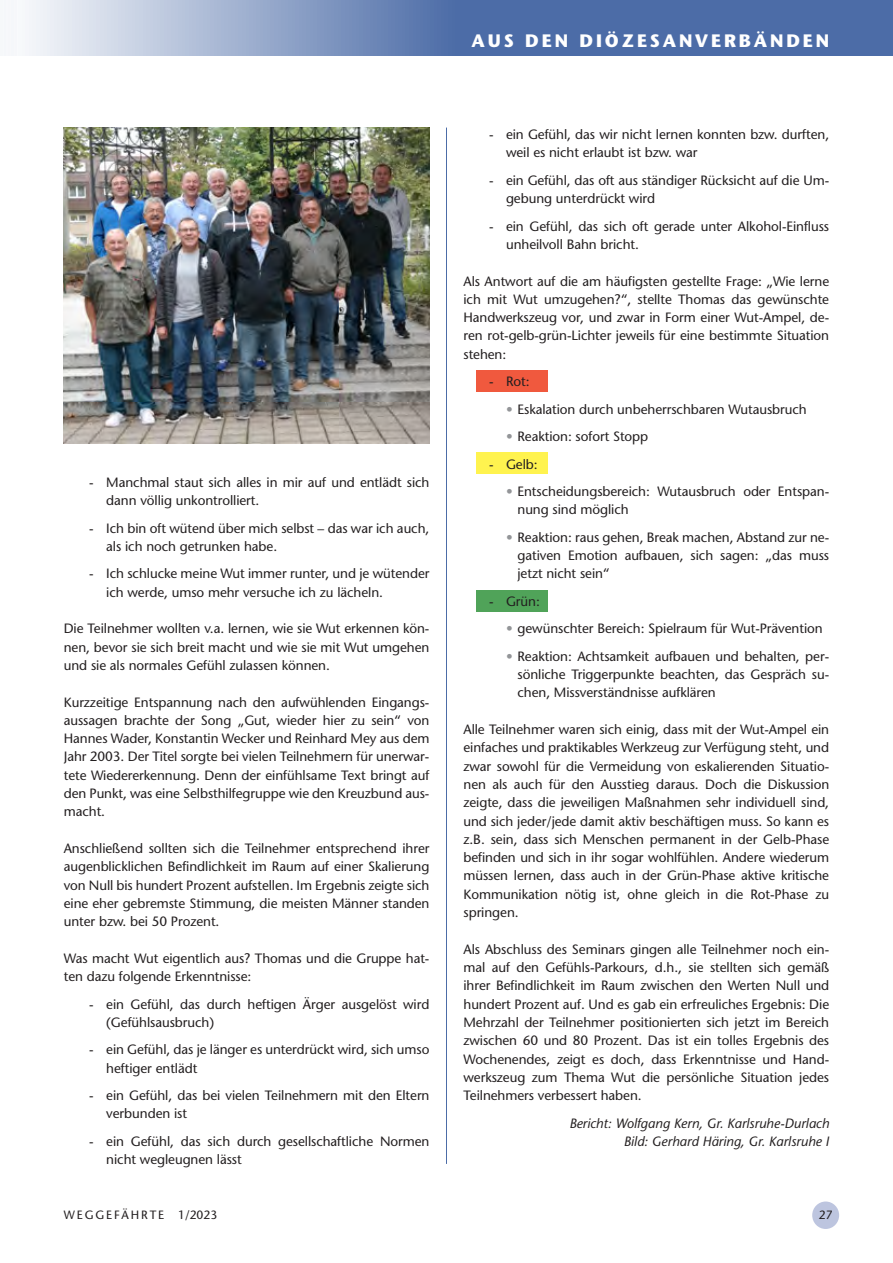
<style>
.page{position:relative;width:893px;height:1263px;background:#fff}
.page>*{position:absolute;margin:0;border:0;box-sizing:border-box;transform-origin:0 0}
.t1{font:700 18px "ITC Stone Sans Pro";letter-spacing:.16em;color:#fff}
._04_Grundschrift_ohn{font:500 13.5px/18.3px "Stone Sans Std";letter-spacing:-.005em;color:#231f20}
._06_Quelle{font:italic 500 13.5px "Stone Sans Std";color:#231f20}
.t2{font:500 12px "Stone Sans Std";letter-spacing:.16em;color:#231f20}
.s1{color:#939598}
</style>
<div class="page">
<div style="left:812px;top:1201px;width:27px;height:28px;background:#bdc5df;border-radius:50%"></div>
<svg style="left:29px;top:0;width:864px;height:56px;background:#768ebb"></svg>
<hr style="left:446px;top:128px;width:1px;height:1036px;background:#4c6ca7">
<div style="left:476px;top:371px;width:72px;height:21px;background:#f0593e"></div>
<div style="left:476px;top:452px;width:72px;height:22px;background:#fff34f"></div>
<div style="left:476px;top:590px;width:72px;height:21px;background:#50a359"></div>
<img style="left:64px;top:128px;width:365px;height:316px">
<p class="_04_Grundschrift_ohn" style="left:106px;top:473px;width:325px;text-indent:-17px">- Manchmal staut sich alles in mir auf und entlädt sich dann völlig unkontrolliert.</p>
<p class="_04_Grundschrift_ohn" style="left:106px;top:519px;width:325px;text-indent:-17px">- Ich bin oft wütend über mich selbst – das war ich auch, als ich noch getrunken habe.</p>
<p class="_04_Grundschrift_ohn" style="left:106px;top:564px;width:325px;text-indent:-17px">- Ich schlucke meine Wut immer runter, und je wütender ich werde, umso mehr versuche ich zu lächeln.</p>
<p class="_04_Grundschrift_ohn" style="left:64px;top:619px;width:367px;text-align:justify">Die Teilnehmer wollten v.a. lernen, wie sie Wut erkennen kön&shy;nen, bevor sie sich breit macht und wie sie mit Wut umgehen und sie als normales Gefühl zulassen können.</p>
<p class="_04_Grundschrift_ohn" style="left:64px;top:693px;width:367px;text-align:justify">Kurzzeitige Entspannung nach den aufwühlenden Eingangs&shy;aussagen brachte der Song „Gut, wieder hier zu sein“ von Hannes Wader, Konstantin Wecker und Reinhard Mey aus dem Jahr 2003. Der Titel sorgte bei vielen Teilnehmern für unerwar&shy;tete Wiedererkennung. Denn der einfühlsame Text bringt auf den Punkt, was eine Selbsthilfegruppe wie den Kreuzbund aus&shy;macht.</p>
<p class="_04_Grundschrift_ohn" style="left:64px;top:839px;width:367px;text-align:justify">Anschließend sollten sich die Teilnehmer entsprechend ihrer augenblicklichen Befindlichkeit im Raum auf einer Skalierung von Null bis hundert Prozent aufstellen. Im Ergebnis zeigte sich eine eher gebremste Stimmung, die meisten Männer standen unter bzw. bei 50 Prozent.</p>
<p class="_04_Grundschrift_ohn" style="left:64px;top:949px;width:367px">Was macht Wut eigentlich aus? Thomas und die Gruppe hat&shy;ten dazu folgende Erkenntnisse:</p>
<p class="_04_Grundschrift_ohn" style="left:106px;top:995px;width:325px;text-indent:-17px">- ein Gefühl, das durch heftigen Ärger ausgelöst wird (Gefühlsausbruch)</p>
<p class="_04_Grundschrift_ohn" style="left:106px;top:1040px;width:325px;text-indent:-17px">- ein Gefühl, das je länger es unterdrückt wird, sich umso heftiger entlädt</p>
<p class="_04_Grundschrift_ohn" style="left:106px;top:1086px;width:325px;text-indent:-17px">- ein Gefühl, das bei vielen Teilnehmern mit den Eltern verbunden ist</p>
<p class="_04_Grundschrift_ohn" style="left:106px;top:1132px;width:325px;text-indent:-17px">- ein Gefühl, das sich durch gesellschaftliche Normen nicht wegleugnen lässt</p>
<h1 class="t1" style="left:472px;top:30px;width:359px">AUS DEN DIÖZESANVERBÄNDEN</h1>
<p class="_04_Grundschrift_ohn" style="left:506px;top:125px;width:325px;text-indent:-17px">- ein Gefühl, das wir nicht lernen konnten bzw. durften, weil es nicht erlaubt ist bzw. war</p>
<p class="_04_Grundschrift_ohn" style="left:506px;top:171px;width:325px;text-indent:-17px">- ein Gefühl, das oft aus ständiger Rücksicht auf die Um&shy;gebung unterdrückt wird</p>
<p class="_04_Grundschrift_ohn" style="left:506px;top:217px;width:325px;text-indent:-17px">- ein Gefühl, das sich oft gerade unter Alkohol-Einfluss unheilvoll Bahn bricht.</p>
<p class="_04_Grundschrift_ohn" style="left:463px;top:272px;width:367px;text-align:justify">Als Antwort auf die am häufigsten gestellte Frage: „Wie lerne ich mit Wut umzugehen?“, stellte Thomas das gewünschte Handwerkszeug vor, und zwar in Form einer Wut-Ampel, de&shy;ren rot-gelb-grün-Lichter jeweils für eine bestimmte Situation stehen:</p>
<p class="_04_Grundschrift_ohn" style="left:489px;top:372px;width:42px">- Rot:</p>
<p class="_04_Grundschrift_ohn" style="left:506px;top:400px;width:302px"><span class="s1">•</span> Eskalation durch unbeherrschbaren Wutausbruch</p>
<p class="_04_Grundschrift_ohn" style="left:506px;top:427px;width:144px"><span class="s1">•</span> Reaktion: sofort Stopp</p>
<p class="_04_Grundschrift_ohn" style="left:489px;top:455px;width:50px">- Gelb:</p>
<p class="_04_Grundschrift_ohn" style="left:517px;top:482px;width:313px;text-indent:-11px"><span class="s1">•</span> Entscheidungsbereich: Wutausbruch oder Entspan&shy;nung sind möglich</p>
<p class="_04_Grundschrift_ohn" style="left:517px;top:528px;width:313px;text-align:justify;text-indent:-11px"><span class="s1">•</span> Reaktion: raus gehen, Break machen, Abstand zur ne&shy;gativen Emotion aufbauen, sich sagen: „das muss jetzt nicht sein“</p>
<p class="_04_Grundschrift_ohn" style="left:489px;top:592px;width:52px">- Grün:</p>
<p class="_04_Grundschrift_ohn" style="left:506px;top:619px;width:318px"><span class="s1">•</span> gewünschter Bereich: Spielraum für Wut-Prävention</p>
<p class="_04_Grundschrift_ohn" style="left:517px;top:647px;width:313px;text-align:justify;text-indent:-11px"><span class="s1">•</span> Reaktion: Achtsamkeit aufbauen und behalten, per&shy;sönliche Triggerpunkte beachten, das Gespräch su&shy;chen, Missverständnisse aufklären</p>
<p class="_04_Grundschrift_ohn" style="left:463px;top:720px;width:367px;text-align:justify">Alle Teilnehmer waren sich einig, dass mit der Wut-Ampel ein einfaches und praktikables Werkzeug zur Verfügung steht, und zwar sowohl für die Vermeidung von eskalierenden Situatio&shy;nen als auch für den Ausstieg daraus. Doch die Diskussion zeigte, dass die jeweiligen Maßnahmen sehr individuell sind, und sich jeder/jede damit aktiv beschäftigen muss. So kann es z.B. sein, dass sich Menschen permanent in der Gelb-Phase befinden und sich in ihr sogar wohlfühlen. Andere wiederum müssen lernen, dass auch in der Grün-Phase aktive kritische Kommunikation nötig ist, ohne gleich in die Rot-Phase zu springen.</p>
<p class="_04_Grundschrift_ohn" style="left:463px;top:940px;width:367px;text-align:justify">Als Abschluss des Seminars gingen alle Teilnehmer noch ein&shy;mal auf den Gefühls-Parkours, d.h., sie stellten sich gemäß ihrer Befindlichkeit im Raum zwischen den Werten Null und hundert Prozent auf. Und es gab ein erfreuliches Ergebnis: Die Mehrzahl der Teilnehmer positionierten sich jetzt im Bereich zwischen 60 und 80 Prozent. Das ist ein tolles Ergebnis des Wochenendes, zeigt es doch, dass Erkenntnisse und Hand&shy;werkszeug zum Thema Wut die persönliche Situation jedes Teilnehmers verbessert haben.</p>
<p class="_06_Quelle" style="left:569px;top:1115px;width:261px">Bericht: Wolfgang Kern, Gr. Karlsruhe-Durlach</p>
<p class="_06_Quelle" style="left:624px;top:1133px;width:207px">Bild: Gerhard Häring, Gr. Karlsruhe I</p>
<p class="t2" style="left:64px;top:1207px;width:155px">WEGGEFÄHRTE 1/2023</p>
<p class="t2" style="left:819px;top:1207px;width:15px">27</p>
</div>
